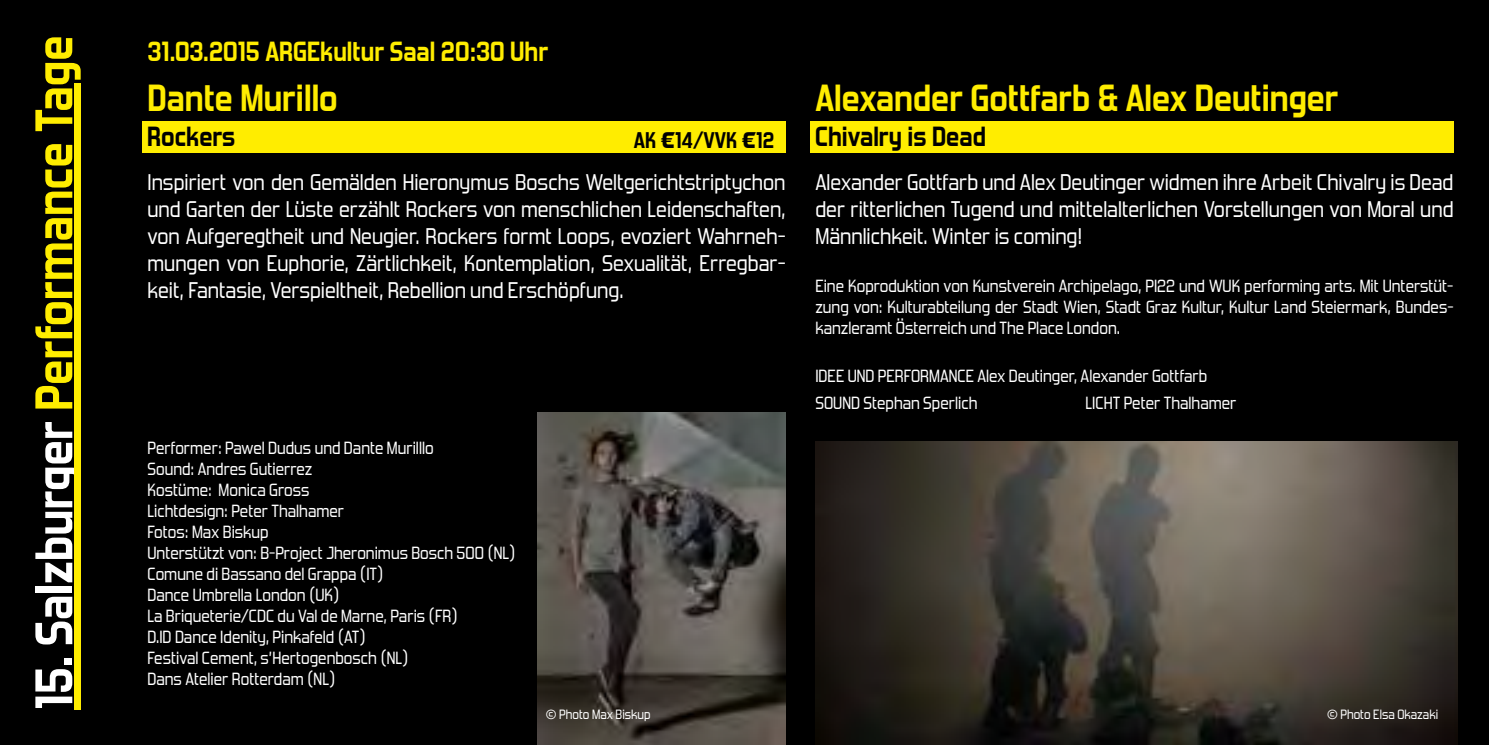
<style>
.page{position:relative;width:1489px;height:745px;background:#fff}
.page>*{position:absolute;margin:0;border:0;box-sizing:border-box;transform-origin:0 0}
.t1{font:700 52.75px "Forgotten Futurist Rg";color:#ffed00}
.t2{font:700 37.5px "Forgotten Futurist Rg";color:#ffed00}
.t3{font:700 27.5px "Forgotten Futurist Rg";color:#ffed00}
.t4{font:700 27.5px "Forgotten Futurist Rg";color:#000}
.t5{font:22.5px/27px "Forgotten Futurist Rg";color:#fff;text-align:justify}
.t6{font:700 22.5px "Forgotten Futurist Rg";color:#000}
.t7{font:17.5px/21px "Forgotten Futurist Rg";color:#fff}
.t8{font:13.25px "Forgotten Futurist Rg";color:#fff}
.s1{color:#fff}
</style>
<div class="page">
<div style="left:0;top:0;width:1488px;height:744px;background:#000"></div>
<div style="left:75px;top:83px;width:6px;height:626px;background:#ffed00"></div>
<div style="left:142px;top:120px;width:643px;height:32px;background:#ffed00"></div>
<img style="left:537px;top:412px;width:248px;height:332px">
<div style="left:809px;top:120px;width:644px;height:32px;background:#ffed00"></div>
<img style="left:815px;top:441px;width:641px;height:303px">
<h1 class="t1" style="left:22px;top:709px;width:675px;rotate:-90deg"><span class="s1">15. Salzburger</span> Performance Tage</h1>
<h3 class="t3" style="left:147px;top:35px;width:402px">31.03.2015 ARGEkultur Saal 20:30 Uhr</h3>
<h2 class="t2" style="left:147px;top:75px;width:192px">Dante Murillo</h2>
<h3 class="t4" style="left:147px;top:120px;width:90px">Rockers</h3>
<p class="t6" style="left:634px;top:127px;width:142px">AK €14/VVK €12</p>
<p class="t5" style="left:147px;top:168px;width:639px">Inspiriert von den Gemälden Hieronymus Boschs Weltgerichtstriptychon und Garten der Lüste erzählt Rockers von menschlichen Leidenschaften, von Aufgeregtheit und Neugier. Rockers formt Loops, evoziert Wahrneh&shy;mungen von Euphorie, Zärtlichkeit, Kontemplation, Sexualität, Erregbar&shy;keit, Fantasie, Verspieltheit, Rebellion und Erschöpfung.</p>
<p class="t7" style="left:147px;top:437px;width:370px">Performer: Pawel Dudus und Dante Murilllo<br>Sound: Andres Gutierrez<br>Kostüme: Monica Gross<br>Lichtdesign: Peter Thalhamer<br>Fotos: Max Biskup<br>Unterstützt von: B-Project Jheronimus Bosch 500 (NL)<br>Comune di Bassano del Grappa (IT)<br>Dance Umbrella London (UK)<br>La Briqueterie/CDC du Val de Marne, Paris (FR)<br>D.ID Dance Idenity, Pinkafeld (AT)<br>Festival Cement, s’Hertogenbosch (NL)<br>Dans Atelier Rotterdam (NL)</p>
<h2 class="t2" style="left:815px;top:75px;width:524px">Alexander Gottfarb &amp; Alex Deutinger</h2>
<h3 class="t4" style="left:815px;top:120px;width:172px">Chivalry is Dead</h3>
<p class="t5" style="left:815px;top:168px;width:639px">Alexander Gottfarb und Alex Deutinger widmen ihre Arbeit Chivalry is Dead der ritterlichen Tugend und mittelalterlichen Vorstellungen von Moral und Männlichkeit. Winter is coming!</p>
<p class="t7" style="left:815px;top:275px;width:639px;text-align:justify">Eine Koproduktion von Kunstverein Archipelago, PI22 und WUK performing arts. Mit Unterstüt&shy;zung von: Kulturabteilung der Stadt Wien, Stadt Graz Kultur, Kultur Land Steiermark, Bundes&shy;kanzleramt Österreich und The Place London.</p>
<p class="t7" style="left:815px;top:362px;width:393px;line-height:27px">IDEE UND PERFORMANCE Alex Deutinger, Alexander Gottfarb<br>SOUND Stephan Sperlich</p>
<p class="t7" style="left:1085px;top:392px;width:152px">LICHT Peter Thalhamer</p>
<p class="t8" style="left:546px;top:705px;width:106px">© Photo Max Biskup</p>
<p class="t8" style="left:1326px;top:705px;width:113px">© Photo Elsa Okazaki</p>
</div>
